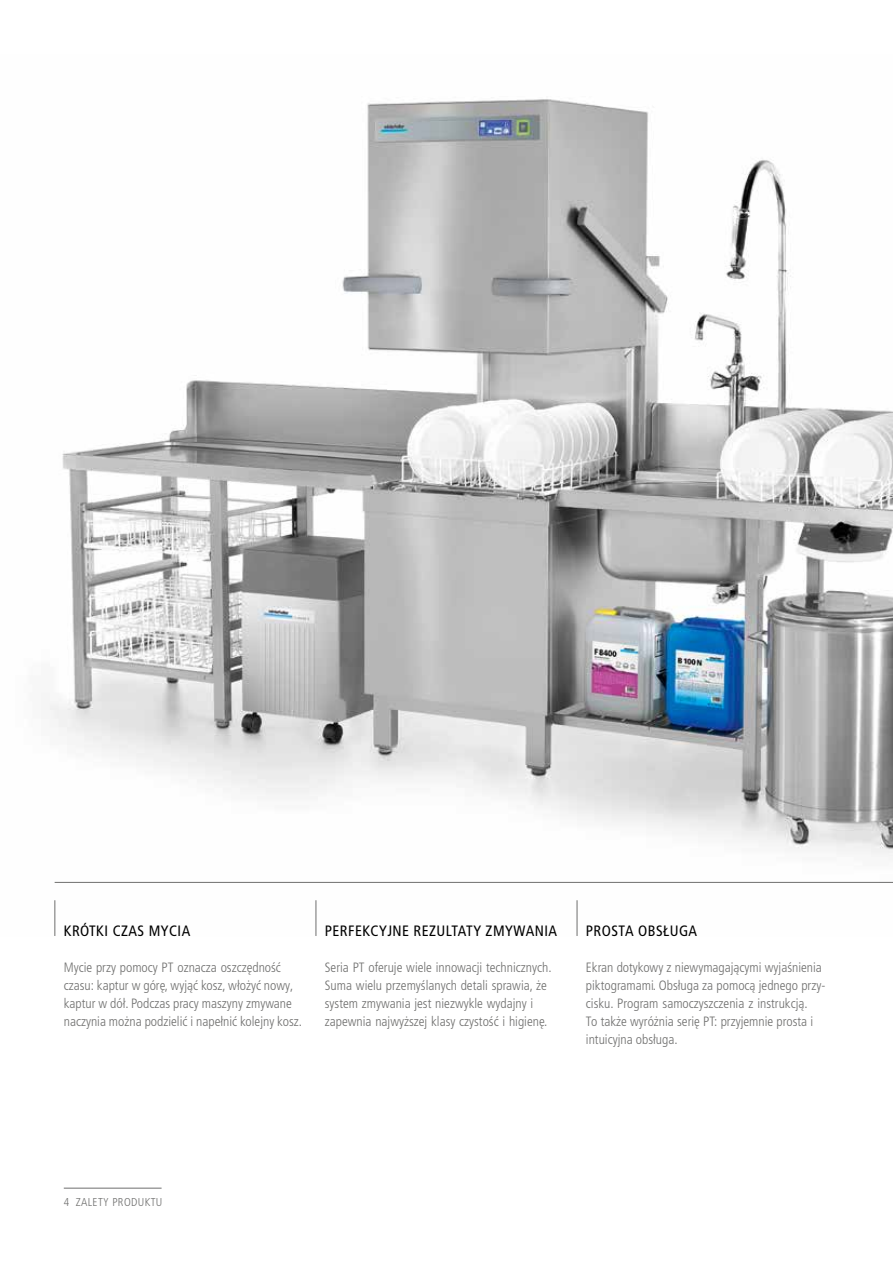
<style>
.page{position:relative;width:893px;height:1263px;background:#fff}
.page>*{position:absolute;margin:0;border:0;box-sizing:border-box;transform-origin:0 0}
.t1{font:condensed 15px "Frutiger LT Pro";letter-spacing:.03em;color:#000}
.t2{font:300 condensed 13.5px/18px "Frutiger LT Pro";color:#6f6f6e}
.t3{font:300 condensed 11.4px "Frutiger LT Pro";letter-spacing:.03em;color:#6f6f6e}
</style>
<div class="page">
<img style="left:49px;top:99px;width:844px;height:837px">
<hr style="left:577px;top:900px;width:1px;height:36px;background:#6f6f6e">
<hr style="left:55px;top:900px;width:1px;height:36px;background:#6f6f6e">
<hr style="left:316px;top:900px;width:1px;height:36px;background:#6f6f6e">
<hr style="left:55px;top:882px;width:838px;height:1px;background:#6f6f6e">
<hr style="left:64px;top:1188px;width:98px;height:1px;background:#6f6f6e">
<p class="t1" style="left:64px;top:922px;width:128px">KRÓTKI CZAS MYCIA</p>
<p class="t2" style="left:64px;top:958px;width:240px">Mycie przy pomocy PT oznacza oszczędność czasu: kaptur w górę, wyjąć kosz, włożyć nowy, kaptur w dół. Podczas pracy maszyny zmywane naczynia można podzielić i napełnić kolejny kosz.</p>
<p class="t1" style="left:325px;top:922px;width:234px">PERFEKCYJNE REZULTATY ZMYWANIA</p>
<p class="t2" style="left:325px;top:958px;width:228px">Seria PT oferuje wiele innowacji technicznych.<br>Suma wielu przemyślanych detali sprawia, że system zmywania jest niezwykle wydajny i zapewnia najwyższej klasy czystość i higienę.</p>
<p class="t1" style="left:586px;top:922px;width:113px">PROSTA OBSŁUGA</p>
<p class="t2" style="left:586px;top:958px;width:241px">Ekran dotykowy z niewymagającymi wyjaśnienia piktogramami. Obsługa za pomocą jednego przy&shy;cisku. Program samoczyszczenia z instrukcją.<br>To także wyróżnia serię PT: przyjemnie prosta i intuicyjna obsługa.</p>
<p class="t3" style="left:64px;top:1196px;width:100px">4 ZALETY PRODUKTU</p>
</div>
